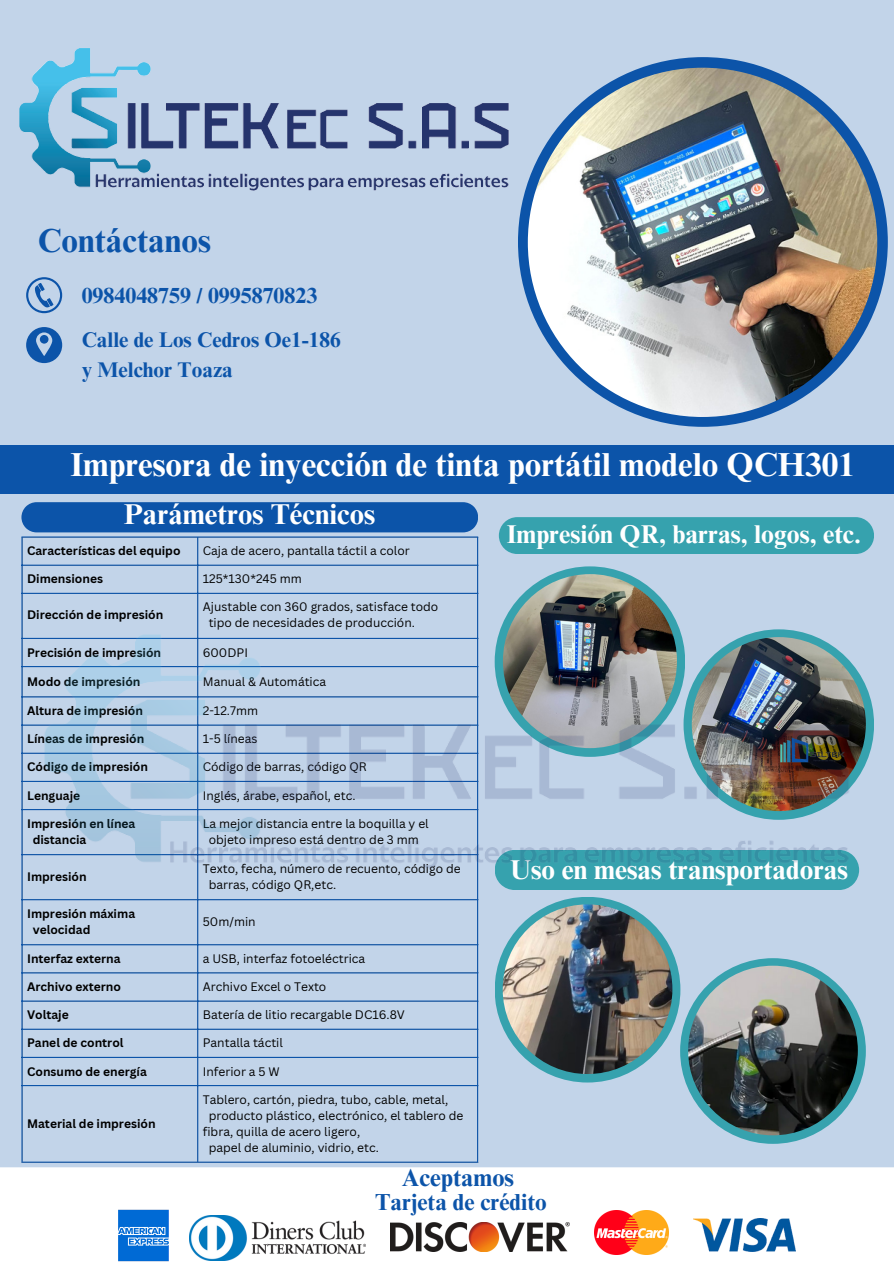
<style>
.page{position:relative;width:894px;height:1264px;background:#fff}
.page>*{position:absolute;margin:0;border:0;box-sizing:border-box;transform-origin:0 0}
.t1{font:700 33.3px "Times NRMT Pro";color:#fff}
.t2{font:700 33.3px "Times NRMT Pro";color:#0c54a9}
.t3{font:700 28.65px "Times NRMT Pro";color:#fff}
.t4{font:700 27.15px "Times NRMT Pro";color:#fff}
.t5{font:700 25.65px "Times NRMT Pro";color:#fff}
.t6{font:700 24.45px "Times NRMT Pro";color:#0c54a9}
.t7{font:700 23.25px "Times NRMT Pro";color:#0c54a9}
.t8{font:700 21.9px "Times NRMT Pro";color:#0c54a9}
.t9{font:700 21.15px/29.2px "Times NRMT Pro";color:#0c54a9}
.t10{font:12px/16px "Canva Sans";color:#000}
.t11{font:700 12px "Canva Sans";color:#000}
</style>
<div class="page">
<div style="left:0;top:0;width:893px;height:1167px;background:#c2d4e9"></div>
<div style="left:518px;top:57px;width:369px;height:370px;background:#0c54a9;border-radius:50%"></div>
<div style="left:494px;top:566px;width:191px;height:190px;background:#36a2ae;border-radius:50%"></div>
<div style="left:0;top:445px;width:893px;height:48px;background:#0c54a9"></div>
<img style="left:527px;top:68px;width:350px;height:349px;border-radius:50%">
<img style="left:502px;top:574px;width:174px;height:174px;border-radius:50%">
<svg style="left:26px;top:277px;width:36px;height:36px"></svg>
<svg style="left:26px;top:327px;width:36px;height:36px"></svg>
<img style="left:118px;top:1209px;width:72px;height:52px">
<img style="left:190px;top:1215px;width:175px;height:45px">
<img style="left:390px;top:1222px;width:179px;height:29px">
<img style="left:594px;top:1210px;width:74px;height:43px">
<img style="left:693px;top:1218px;width:102px;height:33px">
<div style="left:21px;top:502px;width:457px;height:30px;background:#0c54a9"></div>
<div style="left:498px;top:517px;width:375px;height:37px;background:#36a2ae;border-radius:18px"></div>
<div style="left:494px;top:881px;width:364px;height:8px;background:#36a2ae"></div>
<div style="left:494px;top:896px;width:186px;height:186px;background:#36a2ae;border-radius:50%"></div>
<img style="left:502px;top:904px;width:170px;height:170px;border-radius:50%">
<div style="left:680px;top:958px;width:185px;height:185px;background:#36a2ae;border-radius:50%"></div>
<img style="left:688px;top:965px;width:169px;height:170px;border-radius:50%">
<hr style="left:21px;top:537px;width:2px;height:624px;background:#0c54a9">
<hr style="left:197px;top:537px;width:1px;height:624px;background:#0c54a9">
<hr style="left:477px;top:537px;width:1px;height:624px;background:#0c54a9">
<hr style="left:21px;top:536px;width:457px;height:1px;background:#0c54a9">
<hr style="left:21px;top:564px;width:457px;height:1px;background:#0c54a9">
<hr style="left:21px;top:593px;width:457px;height:1px;background:#0c54a9">
<hr style="left:21px;top:638px;width:457px;height:1px;background:#0c54a9">
<hr style="left:21px;top:666px;width:457px;height:1px;background:#0c54a9">
<hr style="left:21px;top:696px;width:457px;height:1px;background:#0c54a9">
<hr style="left:21px;top:724px;width:457px;height:1px;background:#0c54a9">
<hr style="left:21px;top:752px;width:457px;height:1px;background:#0c54a9">
<hr style="left:21px;top:780px;width:457px;height:2px;background:#0c54a9">
<hr style="left:21px;top:809px;width:457px;height:1px;background:#0c54a9">
<hr style="left:21px;top:854px;width:457px;height:1px;background:#0c54a9">
<hr style="left:21px;top:899px;width:457px;height:1px;background:#0c54a9">
<hr style="left:21px;top:944px;width:457px;height:1px;background:#0c54a9">
<hr style="left:21px;top:972px;width:457px;height:1px;background:#0c54a9">
<hr style="left:21px;top:1000px;width:457px;height:1px;background:#0c54a9">
<hr style="left:21px;top:1028px;width:457px;height:1px;background:#0c54a9">
<hr style="left:21px;top:1056px;width:457px;height:1px;background:#0c54a9">
<hr style="left:21px;top:1084px;width:457px;height:2px;background:#0c54a9">
<hr style="left:21px;top:1161px;width:457px;height:1px;background:#0c54a9">
<img style="left:17px;top:43px;width:501px;height:156px">
<img style="left:40px;top:626px;width:825px;height:255px">
<p class="t2" style="left:38px;top:228px;width:174px">Contáctanos</p>
<p class="t8" style="left:82px;top:287px;width:237px">0984048759 / 0995870823</p>
<p class="t9" style="left:82px;top:328px;width:260px">Calle de Los Cedros Oe1-186 y Melchor Toaza</p>
<p class="t1" style="left:70px;top:452px;width:786px">Impresora de inyección de tinta portátil modelo QCH301</p>
<p class="t3" style="left:124px;top:503px;width:253px">Parámetros Técnicos</p>
<p class="t11" style="left:27px;top:542px;width:155px">Características del equipo</p>
<p class="t10" style="left:203px;top:542px;width:208px">Caja de acero, pantalla táctil a color</p>
<p class="t11" style="left:27px;top:570px;width:77px">Dimensiones</p>
<p class="t10" style="left:203px;top:570px;width:101px">125*130*245 mm</p>
<p class="t11" style="left:27px;top:606px;width:138px">Dirección de impresión</p>
<p class="t10" style="left:203px;top:598px;width:237px">Ajustable con 360 grados, satisface todo</p>
<p class="t10" style="left:209px;top:614px;width:208px">tipo de necesidades de producción.</p>
<p class="t11" style="left:27px;top:643px;width:136px">Precisión de impresión</p>
<p class="t10" style="left:203px;top:644px;width:47px">600DPI</p>
<p class="t11" style="left:27px;top:673px;width:115px">Modo de impresión</p>
<p class="t10" style="left:203px;top:673px;width:125px">Manual &amp; Automática</p>
<p class="t11" style="left:27px;top:702px;width:117px">Altura de impresión</p>
<p class="t10" style="left:203px;top:702px;width:57px">2-12.7mm</p>
<p class="t11" style="left:27px;top:730px;width:119px">Líneas de impresión</p>
<p class="t10" style="left:203px;top:730px;width:56px">1-5 líneas</p>
<p class="t11" style="left:27px;top:758px;width:122px">Código de impresión</p>
<p class="t10" style="left:203px;top:758px;width:165px">Código de barras, código QR</p>
<p class="t11" style="left:27px;top:786px;width:55px">Lenguaje</p>
<p class="t10" style="left:203px;top:786px;width:154px">Inglés, árabe, español, etc.</p>
<p class="t11" style="left:27px;top:814px;width:110px">Impresión en línea</p>
<p class="t11" style="left:33px;top:830px;width:55px">distancia</p>
<p class="t10" style="left:203px;top:815px;width:227px">La mejor distancia entre la boquilla y el</p>
<p class="t10" style="left:209px;top:831px;width:211px">objeto impreso está dentro de 3 mm</p>
<p class="t11" style="left:27px;top:867px;width:61px">Impresión</p>
<p class="t11" style="left:27px;top:905px;width:109px">Impresión máxima</p>
<p class="t11" style="left:33px;top:921px;width:59px">velocidad</p>
<p class="t10" style="left:203px;top:860px;width:259px">Texto, fecha, número de recuento, código de</p>
<p class="t10" style="left:209px;top:876px;width:129px">barras, código QR,etc.</p>
<p class="t10" style="left:203px;top:913px;width:54px">50m/min</p>
<p class="t11" style="left:27px;top:950px;width:95px">Interfaz externa</p>
<p class="t10" style="left:203px;top:950px;width:164px">a USB, interfaz fotoeléctrica</p>
<p class="t11" style="left:27px;top:978px;width:95px">Archivo externo</p>
<p class="t10" style="left:203px;top:978px;width:125px">Archivo Excel o Texto</p>
<p class="t11" style="left:27px;top:1006px;width:43px">Voltaje</p>
<p class="t10" style="left:203px;top:1006px;width:203px">Batería de litio recargable DC16.8V</p>
<p class="t11" style="left:27px;top:1034px;width:98px">Panel de control</p>
<p class="t10" style="left:203px;top:1034px;width:82px">Pantalla táctil</p>
<p class="t11" style="left:27px;top:1062px;width:121px">Consumo de energía</p>
<p class="t10" style="left:203px;top:1062px;width:78px">Inferior a 5 W</p>
<p class="t11" style="left:27px;top:1114px;width:130px">Material de impresión</p>
<p class="t10" style="left:203px;top:1090px;width:247px">Tablero, cartón, piedra, tubo, cable, metal,</p>
<p class="t10" style="left:203px;top:1106px;width:262px;text-indent:6px">producto plástico, electrónico, el tablero de fibra, quilla de acero ligero,</p>
<p class="t10" style="left:209px;top:1138px;width:172px">papel de aluminio, vidrio, etc.</p>
<p class="t5" style="left:506px;top:524px;width:356px">Impresión QR, barras, logos, etc.</p>
<p class="t4" style="left:510px;top:859px;width:339px">Uso en mesas transportadoras</p>
<p class="t6" style="left:402px;top:1168px;width:114px">Aceptamos</p>
<p class="t7" style="left:375px;top:1193px;width:173px">Tarjeta de crédito</p>
</div>
